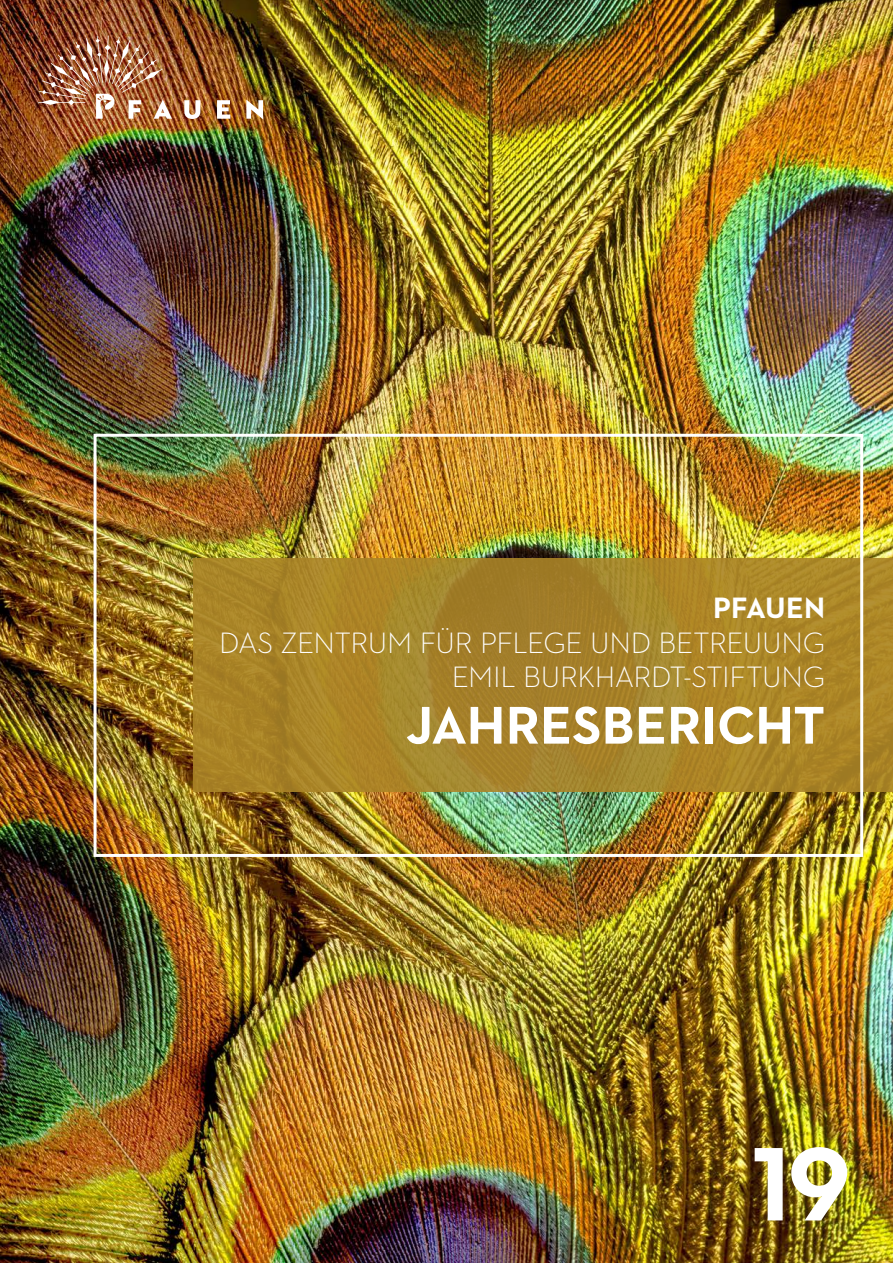
<style>
.page{position:relative;width:893px;height:1263px;background:#fff}
.page>*{position:absolute;margin:0;border:0;box-sizing:border-box;transform-origin:0 0}
.t1{font:700 106.5px "Neutraface 2 Text";color:#fff}
.t2{font:700 54px "Neutraface 2 Text";color:#fff}
.t3{font:300 30px/34.5px "Neutraface 2 Text";letter-spacing:-.015em;color:#fff;text-align:right}
.s1{font-weight:700}
</style>
<div class="page">
<img style="left:0;top:0;width:893px;height:1263px">
<div style="left:193px;top:558px;width:700px;height:234px;background:#ab8527"></div>
<div style="left:94px;top:434px;width:769px;height:423px;border:3px solid #fff"></div>
<svg style="left:184px;top:100px;width:16px;height:19px"></svg>
<svg style="left:217px;top:100px;width:13px;height:19px"></svg>
<svg style="left:246px;top:100px;width:17px;height:19px"></svg>
<img style="left:38px;top:36px;width:134px;height:83px">
<p class="t3" style="left:219px;top:590px;width:607px"><span class="s1">PFAUEN<br></span>DAS ZENTRUM FÜR PFLEGE UND BETREUUNG<br>EMIL BURKHARDT-STIFTUNG</p>
<p class="t2" style="left:406px;top:691px;width:420px">JAHRESBERICHT</p>
<p class="t1" style="left:751px;top:1116px;width:101px">19</p>
</div>
